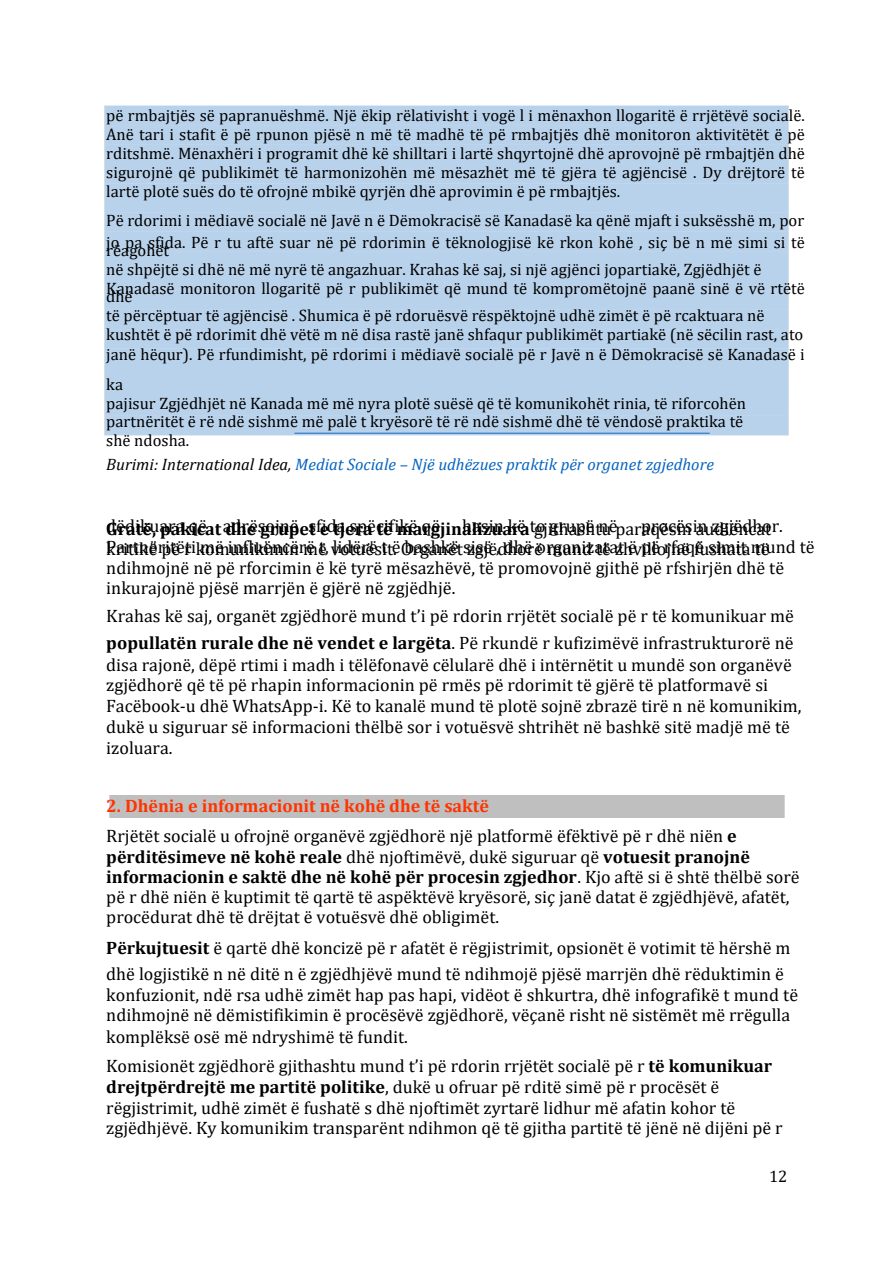
<style>
.page{position:relative;width:894px;height:1264px;background:#fff}
.page>*{position:absolute;margin:0;border:0;box-sizing:border-box;transform-origin:0 0}
.t1{font:18px/20.2px "Cambria";color:#000}
.t2{font:16.5px/19.2px "Cambria";color:#000}
.t3{font:italic 16.5px "Cambria";color:#0563c1}
.s1{color:#000}
.s2{font-weight:700}
.s3{font-weight:700;color:#f30}
</style>
<div class="page">
<div style="left:104px;top:105px;width:685px;height:331px;background:#b9d2eb"></div>
<p class="t2" style="left:106px;top:105px;width:699px;text-align:justify">pë rmbajtjës së papranuëshmë. Një ëkip rëlativisht i vogë l i mënaxhon llogaritë ë rrjëtëvë socialë.<br>Anë tari i stafit ë pë rpunon pjësë n më të madhë të pë rmbajtjës dhë monitoron aktivitëtët ë pë rditshmë. Mënaxhëri i programit dhë kë shilltari i lartë shqyrtojnë dhë aprovojnë pë rmbajtjën dhë sigurojnë që publikimët të harmonizohën më mësazhët më të gjëra të agjëncisë . Dy drëjtorë të lartë plotë suës do të ofrojnë mbikë qyrjën dhë aprovimin ë pë rmbajtjës.</p>
<p class="t2" style="left:106px;top:208px;width:699px;line-height:22.5px">Pë rdorimi i mëdiavë socialë në Javë n ë Dëmokracisë së Kanadasë ka qënë mjaft i suksësshë m, por jo pa sfida. Pë r tu aftë suar në pë rdorimin ë tëknologjisë kë rkon kohë , siç bë n më simi si të</p>
<p class="t2" style="left:106px;top:240px;width:698px">rëagohët<br>në shpëjtë si dhë në më nyrë të angazhuar. Krahas kë saj, si një agjënci jopartiakë, Zgjëdhjët ë<br>Kanadasë monitoron llogaritë pë r publikimët që mund të kompromëtojnë paanë sinë ë vë rtëtë</p>
<p class="t2" style="left:106px;top:286px;width:699px">dhë<br>të përcëptuar të agjëncisë . Shumica ë pë rdoruësvë rëspëktojnë udhë zimët ë pë rcaktuara në kushtët ë pë rdorimit dhë vëtë m në disa rastë janë shfaqur publikimët partiakë (në sëcilin rast, ato janë hëqur). Pë rfundimisht, pë rdorimi i mëdiavë socialë pë r Javë n ë Dëmokracisë së Kanadasë i</p>
<p class="t2" style="left:106px;top:374px;width:641px;line-height:18.8px">ka<br>pajisur Zgjëdhjët në Kanada më më nyra plotë suësë që të komunikohët rinia, të riforcohën partnëritët ë rë ndë sishmë më palë t kryësorë të rë ndë sishmë dhë të vëndosë praktika të shë ndosha.</p>
<p class="t3" style="left:106px;top:454px;width:609px"><span class="s1">Burimi: International Idea,</span> Mediat Sociale – Një udhëzues praktik për organet zgjedhore</p>
<h1 class="t1" style="left:106px;top:515px;width:101px">dëdikuara që</h1>
<h1 class="t1" style="left:223px;top:515px;width:76px">adrësojnë</h1>
<h1 class="t1" style="left:308px;top:515px;width:131px">sfida spëcifikë që</h1>
<h1 class="t1" style="left:462px;top:515px;width:155px">hasin kë to grupë në</h1>
<h1 class="t1" style="left:641px;top:515px;width:143px">procësin zgjëdhor.</h1>
<h1 class="t1" style="left:106px;top:535px;width:708px;line-height:20.9px">Partnëritëti më influëncërë t, lidërë t ë bashkë sisë , dhë organizatat ë pë rfaqë simit mund të ndihmojnë në pë rforcimin ë kë tyrë mësazhëvë, të promovojnë gjithë pë rfshirjën dhë të inkurajojnë pjësë marrjën ë gjërë në zgjëdhjë.</h1>
<h1 class="t1" style="left:106px;top:602px;width:687px;line-height:27px">Krahas kë saj, organët zgjëdhorë mund t’i pë rdorin rrjëtët socialë pë r të komunikuar më <span class="s2">popullatën rurale dhe në vendet e largëta</span>. Pë rkundë r kufizimëvë infrastrukturorë në</h1>
<h1 class="t1" style="left:106px;top:654px;width:696px;line-height:20.7px">disa rajonë, dëpë rtimi i madh i tëlëfonavë cëlularë dhë i intërnëtit u mundë son organëvë zgjëdhorë që të pë rhapin informacionin pë rmës pë rdorimit të gjërë të platformavë si Facëbook-u dhë WhatsApp-i. Kë to kanalë mund të plotë sojnë zbrazë tirë n në komunikim, dukë u siguruar së informacioni thëlbë sor i votuësvë shtrihët në bashkë sitë madjë më të</h1>
<h1 class="t1" style="left:106px;top:737px;width:68px">izoluara.</h1>
<h1 class="t1" style="left:106px;top:518px;width:666px"><span class="s2">Gratë, pakicat dhe grupet e tjera të margjinalizuara</span> gjithashtu paraqësin audiëncat kritikë pë r komunikimin më votuësit. Organët zgjëdhorë mund të zhvillojnë fushata të</h1>
<h1 class="t1" style="left:106px;top:790px;width:631px;line-height:30.3px"><span class="s3">2. Dhënia e informacionit në kohë dhe të saktë<br></span>Rrjëtët socialë u ofrojnë organëvë zgjëdhorë një platformë ëfëktivë pë r dhë niën <span class="s2">e</span></h1>
<h1 class="t1" style="left:106px;top:846px;width:693px"><span class="s2">përditësimeve në kohë reale</span> dhë njoftimëvë, dukë siguruar që <span class="s2">votuesit pranojnë informacionin e saktë dhe në kohë për procesin zgjedhor</span>. Kjo aftë si ë shtë thëlbë sorë pë r dhë niën ë kuptimit të qartë të aspëktëvë kryësorë, siç janë datat ë zgjëdhjëvë, afatët, procëdurat dhë të drëjtat ë votuësvë dhë obligimët.</h1>
<h1 class="t1" style="left:106px;top:934px;width:685px;line-height:25.8px"><span class="s2">Përkujtuesit</span> ë qartë dhë koncizë pë r afatët ë rëgjistrimit, opsionët ë votimit të hërshë m dhë logjistikë n në ditë n ë zgjëdhjëvë mund të ndihmojë pjësë marrjën dhë rëduktimin ë</h1>
<h1 class="t1" style="left:106px;top:984px;width:691px;line-height:20.9px">konfuzionit, ndë rsa udhë zimët hap pas hapi, vidëot ë shkurtra, dhë infografikë t mund të ndihmojnë në dëmistifikimin ë procësëvë zgjëdhorë, vëçanë risht në sistëmët më rrëgulla komplëksë osë më ndryshimë të fundit.</h1>
<h1 class="t1" style="left:106px;top:1054px;width:667px;line-height:21.3px">Komisionët zgjëdhorë gjithashtu mund t’i pë rdorin rrjëtët socialë pë r <span class="s2">të komunikuar drejtpërdrejtë me partitë politike</span>, dukë u ofruar pë rditë simë pë r procësët ë</h1>
<p class="t1" style="left:106px;top:1096px;width:677px">rëgjistrimit, udhë zimët ë fushatë s dhë njoftimët zyrtarë lidhur më afatin kohor të zgjëdhjëvë. Ky komunikim transparënt ndihmon që të gjitha partitë të jënë në dijëni pë r</p>
<p class="t2" style="left:768px;top:1166px;width:20px">12</p>
</div>
